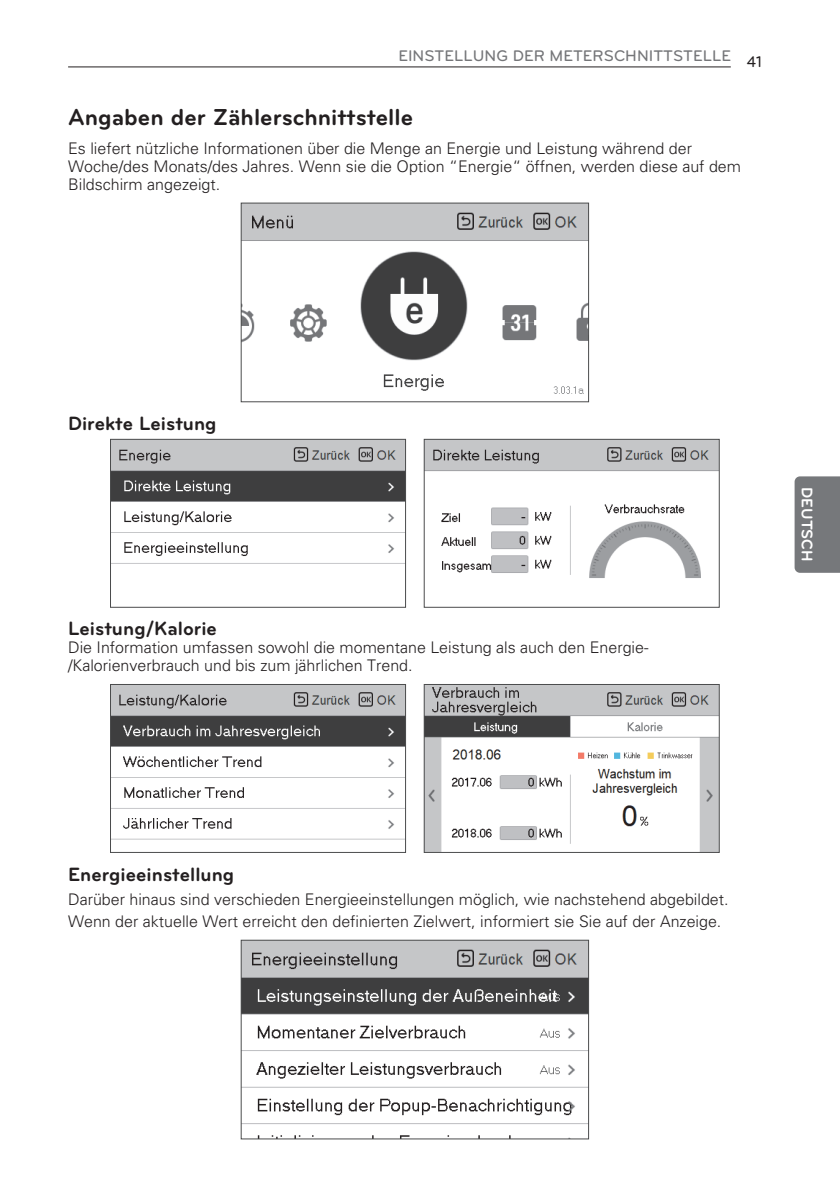
<style>
.page{position:relative;width:840px;height:1191px;background:#fff}
.page>*{position:absolute;margin:0;border:0;box-sizing:border-box;transform-origin:0 0}
.t1{font:700 24px "Bryant LG";color:#231f20}
.t2{font:700 20px "Bryant LG";color:#231f20}
.t3{font:300 16px/18px "Univers";color:#231f20}
.t4{font:500 16px "Bryant LG";color:#757679}
.t5{font:700 16px "Bryant LG";color:#fff}
.t6{font:500 16px "Bryant LG";color:#231f20;scale:.9 1}
</style>
<div class="page">
<hr style="left:68px;top:67px;width:662px;height:1px;background:#231f20">
<div style="left:794px;top:476px;width:45px;height:97px;background:#76787b"></div>
<img style="left:112px;top:441px;width:292px;height:123px">
<div style="left:110px;top:439px;width:296px;height:169px;border:1px solid #4b4c4d"></div>
<img style="left:425px;top:441px;width:292px;height:137px">
<div style="left:423px;top:439px;width:296px;height:169px;border:1px solid #4b4c4d"></div>
<img style="left:112px;top:686px;width:292px;height:154px">
<div style="left:110px;top:684px;width:296px;height:169px;border:1px solid #4b4c4d"></div>
<img style="left:425px;top:686px;width:292px;height:165px">
<div style="left:423px;top:684px;width:296px;height:169px;border:1px solid #4b4c4d"></div>
<img style="left:242px;top:205px;width:344px;height:189px">
<div style="left:240px;top:203px;width:348px;height:199px;border:1px solid #4b4c4d"></div>
<img style="left:242px;top:941px;width:344px;height:196px">
<div style="left:240px;top:939px;width:348px;height:200px;border:1px solid #4b4c4d"></div>
<p class="t4" style="left:398px;top:47px;width:334px">EINSTELLUNG DER METERSCHNITTSTELLE</p>
<p class="t6" style="left:746px;top:52px;width:18px">41</p>
<h1 class="t1" style="left:68px;top:108px;width:346px">Angaben der Zählerschnittstelle</h1>
<p class="t3" style="left:68px;top:141px;width:674px">Es liefert nützliche Informationen über die Menge an Energie und Leistung während der<br>Woche/des Monats/des Jahres. Wenn sie die Option “Energie“ öffnen, werden diese auf dem<br>Bildschirm angezeigt.</p>
<p class="t2" style="left:68px;top:416px;width:150px">Direkte Leistung</p>
<p class="t2" style="left:68px;top:622px;width:150px">Leistung/Kalorie</p>
<p class="t3" style="left:68px;top:640px;width:581px">Die Information umfassen sowohl die momentane Leistung als auch den Energie-/Kalorienverbrauch und bis zum jährlichen Trend.</p>
<p class="t5" style="left:812px;top:487px;width:76px;rotate:90deg">DEUTSCH</p>
<p class="t2" style="left:68px;top:867px;width:168px">Energieeinstellung</p>
<p class="t3" style="left:68px;top:889px;width:661px;line-height:22.2px">Darüber hinaus sind verschieden Energieeinstellungen möglich, wie nachstehend abgebildet.<br>Wenn der aktuelle Wert erreicht den definierten Zielwert, informiert sie Sie auf der Anzeige.</p>
</div>
